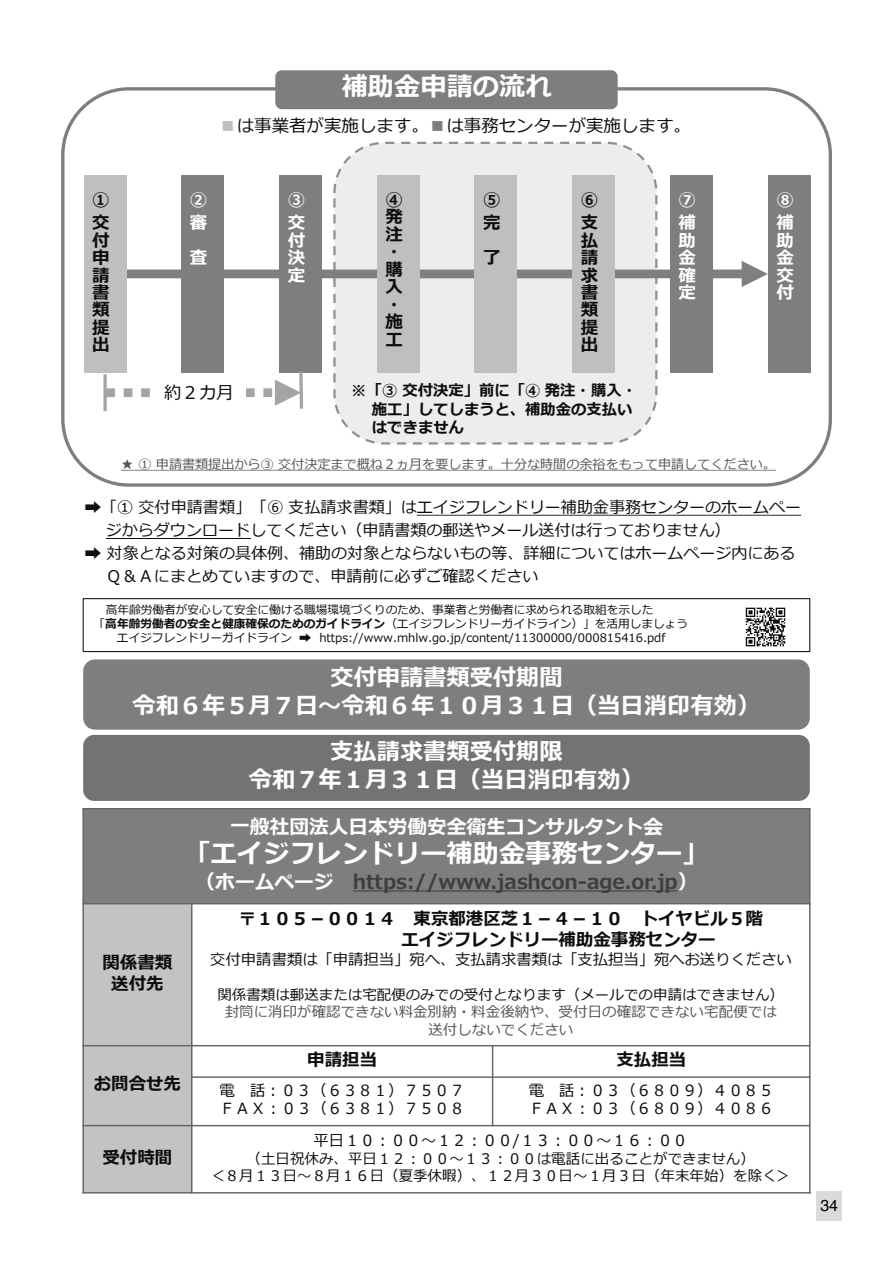
<style>
.page{position:relative;width:893px;height:1263px;background:#fff}
.page>*{position:absolute;margin:0;border:0;box-sizing:border-box;transform-origin:0 0}
.t1{font:700 26.25px "Meiryo";color:#fff}
.t2{font:700 23.25px/27.9px "Meiryo";color:#fff;text-align:center}
.t3{font:700 19.8px "Meiryo";color:#3e3e3e}
.t4{font:700 19.8px "Meiryo";color:#fff}
.t5{font:700 17.55px/23.2px "Meiryo";color:#0d0d0d}
.t6{font:700 17.4px/17.4px "Meiryo";color:#0d0d0d}
.t7{font:17.4px "Meiryo";color:#0d0d0d}
.t8{font:700 17.4px/17.4px "Meiryo";color:#fff}
.t9{font:16.05px "Meiryo";color:#0d0d0d}
.t10{font:15.9px "Helvetica";color:#000}
.t11{font:15.3px/18.3px "Meiryo";color:#0d0d0d}
.t12{font:700 15.3px/18.3px "Meiryo";color:#0d0d0d}
.t13{font:14.55px/17.4px "Meiryo";color:#0d0d0d;text-align:center}
.t14{font:14.55px/17.4px "Meiryo";color:#545454;text-align:center}
.t15{font:13.05px "Meiryo";color:#545454}
.t16{font:11.7px "Meiryo";color:#0d0d0d}
.s1{color:#bfbfbf}
.s2{color:#7e7e7e}
.s3{font-weight:700}
.s4{color:#fff}
</style>
<div class="page">
<div style="left:83px;top:735px;width:727px;height:66px;background:#737373;border-radius:11px"></div>
<div style="left:83px;top:659px;width:727px;height:71px;background:#7e7e7e;border-radius:12px"></div>
<div style="left:333px;top:142px;width:324px;height:303px;background:#ededed;border:2px dashed #909090;border-radius:50px"></div>
<div style="left:61px;top:87px;width:771px;height:400px;border:3px solid #7e7e7e;border-radius:66px"></div>
<svg style="left:126px;top:261px;width:642px;height:26px"></svg>
<div style="left:84px;top:175px;width:42px;height:198px;background:#bfbfbf"></div>
<div style="left:182px;top:175px;width:42px;height:198px;background:#7e7e7e"></div>
<div style="left:279px;top:175px;width:43px;height:198px;background:#7e7e7e"></div>
<div style="left:377px;top:175px;width:42px;height:198px;background:#bfbfbf"></div>
<div style="left:475px;top:175px;width:42px;height:198px;background:#bfbfbf"></div>
<div style="left:572px;top:175px;width:43px;height:198px;background:#bfbfbf"></div>
<div style="left:670px;top:175px;width:42px;height:198px;background:#7e7e7e"></div>
<div style="left:768px;top:175px;width:42px;height:198px;background:#7e7e7e"></div>
<svg style="left:121px;top:470px;width:655px;height:1px"></svg>
<svg style="left:417px;top:515px;width:384px;height:1px"></svg>
<hr style="left:106px;top:538px;width:144px;height:1px;background:#0d0d0d">
<div style="left:83px;top:809px;width:727px;height:95px;background:#7e7e7e"></div>
<div style="left:83px;top:904px;width:109px;height:142px;background:#c3c3c3"></div>
<div style="left:83px;top:1046px;width:109px;height:79px;background:#c3c3c3"></div>
<div style="left:83px;top:1125px;width:109px;height:68px;background:#c3c3c3"></div>
<hr style="left:191px;top:903px;width:1px;height:290px;background:#656565">
<hr style="left:492px;top:1045px;width:1px;height:81px;background:#656565">
<hr style="left:82px;top:903px;width:728px;height:1px;background:#656565">
<hr style="left:82px;top:1045px;width:728px;height:1px;background:#656565">
<hr style="left:191px;top:1076px;width:619px;height:2px;background:#656565">
<hr style="left:82px;top:1125px;width:728px;height:1px;background:#656565">
<hr style="left:82px;top:808px;width:2px;height:385px;background:#656565">
<hr style="left:809px;top:808px;width:1px;height:385px;background:#656565">
<hr style="left:82px;top:808px;width:728px;height:1px;background:#656565">
<hr style="left:82px;top:1192px;width:728px;height:1px;background:#656565">
<svg style="left:353px;top:890px;width:325px;height:1px"></svg>
<svg style="left:103px;top:374px;width:3px;height:37px"></svg>
<svg style="left:106px;top:368px;width:198px;height:44px"></svg>
<div style="left:154px;top:379px;width:91px;height:31px;background:#fff"></div>
<div style="left:275px;top:70px;width:343px;height:39px;background:#7e7e7e;border-radius:6px"></div>
<div style="left:83px;top:598px;width:727px;height:54px;border:1px solid #0d0d0d"></div>
<img style="left:742px;top:607px;width:47px;height:44px">
<div style="left:816px;top:1191px;width:26px;height:29px;background:#dbdbdb"></div>
<h1 class="t1" style="left:342px;top:68px;width:211px">補助金申請の流れ</h1>
<h3 class="t7" style="left:219px;top:114px;width:473px"><span class="s1">■</span>は事業者が実施します。<span class="s2">■</span>は事務センターが実施します。</h3>
<h3 class="t6" style="left:92px;top:189px;width:19px;line-height:23.2px">①交</h3>
<h3 class="t6" style="left:92px;top:232px;width:19px;text-align:justify">付申請書類提出</h3>
<h3 class="t8" style="left:190px;top:189px;width:19px;line-height:23.2px">②審</h3>
<h3 class="t8" style="left:190px;top:250px;width:19px">査</h3>
<h3 class="t8" style="left:288px;top:189px;width:19px;line-height:23.2px">③交</h3>
<h3 class="t8" style="left:288px;top:232px;width:19px;text-align:justify">付決定</h3>
<h3 class="t6" style="left:385px;top:192px;width:19px;text-align:justify">④発注・購入・施工</h3>
<h3 class="t5" style="left:483px;top:189px;width:19px">⑤完</h3>
<h3 class="t5" style="left:483px;top:247px;width:19px">了</h3>
<h3 class="t6" style="left:581px;top:189px;width:19px;line-height:23.2px">⑥支</h3>
<h3 class="t6" style="left:581px;top:232px;width:19px;text-align:justify">払請求書類提出</h3>
<h3 class="t8" style="left:679px;top:189px;width:19px;line-height:23.2px">⑦補</h3>
<h3 class="t8" style="left:679px;top:232px;width:19px;text-align:justify">助金確定</h3>
<h3 class="t8" style="left:776px;top:189px;width:19px;line-height:23.2px">⑧補</h3>
<h3 class="t8" style="left:776px;top:232px;width:19px;text-align:justify">助金交付</h3>
<h3 class="t12" style="left:372px;top:382px;width:267px;text-indent:-21px">※「③ 交付決定」前に「④ 発注・購入・施工」してしまうと、補助金の支払いはできません</h3>
<p class="t15" style="left:121px;top:455px;width:656px">★ ① 申請書類提出から③ 交付決定まで概ね２ヵ月を要します。十分な時間の余裕をもって申請してください。</p>
<h3 class="t9" style="left:85px;top:496px;width:717px">➡「① 交付申請書類」「⑥ 支払請求書類」はエイジフレンドリー補助金事務センターのホームペー</h3>
<h3 class="t9" style="left:106px;top:519px;width:626px">ジからダウンロードしてください（申請書類の郵送やメール送付は行っておりません）</h3>
<h3 class="t9" style="left:85px;top:542px;width:712px">➡ 対象となる対策の具体例、補助の対象とならないもの等、詳細についてはホームページ内にある</h3>
<h3 class="t9" style="left:106px;top:565px;width:434px">Ｑ＆Ａにまとめていますので、申請前に必ずご確認ください</h3>
<h3 class="t7" style="left:164px;top:380px;width:71px">約２カ月</h3>
<p class="t16" style="left:106px;top:602px;width:549px">高年齢労働者が安心して安全に働ける職場環境づくりのため、事業者と労働者に求められる取組を示した</p>
<p class="t16" style="left:94px;top:616px;width:596px">「<span class="s3">高年齢労働者の安全と健康確保のためのガイドライン</span>（エイジフレンドリーガイドライン）」を活用しましょう</p>
<p class="t16" style="left:117px;top:629px;width:550px">エイジフレンドリーガイドライン ➡ https://www.mhlw.go.jp/content/11300000/000815416.pdf</p>
<h2 class="t2" style="left:132px;top:665px;width:629px">交付申請書類受付期間<br>令和６年５月７日～令和６年１０月３１日（当日消印有効）</h2>
<h2 class="t2" style="left:249px;top:739px;width:397px">支払請求書類受付期限<br>令和７年１月３１日（当日消印有効）</h2>
<h3 class="t5" style="left:102px;top:951px;width:71px">関係書類</h3>
<h3 class="t6" style="left:111px;top:975px;width:54px">送付先</h3>
<h3 class="t6" style="left:94px;top:1076px;width:89px">お問合せ先</h3>
<h3 class="t6" style="left:102px;top:1149px;width:71px">受付時間</h3>
<h3 class="t4" style="left:230px;top:812px;width:434px">一般社団法人日本労働安全衛生コンサルタント会</h3>
<h1 class="t1" style="left:185px;top:835px;width:526px">「エイジフレンドリー補助金事務センター」</h1>
<h3 class="t3" style="left:196px;top:867px;width:503px"><span class="s4">（ホームページ</span> https://www.jashcon-age.or.jp<span class="s4">）</span></h3>
<h3 class="t6" style="left:401px;top:909px;width:363px;line-height:21px;text-indent:-162px">〒１０５－００１４ 東京都港区芝１－４－１０ トイヤビル５階エイジフレンドリー補助金事務センター</h3>
<h3 class="t11" style="left:210px;top:951px;width:583px">交付申請書類は「申請担当」宛へ、支払請求書類は「支払担当」宛へお送りください</h3>
<p class="t13" style="left:217px;top:987px;width:568px">関係書類は郵送または宅配便のみでの受付となります（メールでの申請はできません）</p>
<p class="t14" style="left:225px;top:1004px;width:554px">封筒に消印が確認できない料金別納・料金後納や、受付日の確認できない宅配便では送付しないでください</p>
<h3 class="t6" style="left:307px;top:1052px;width:71px">申請担当</h3>
<h3 class="t6" style="left:616px;top:1052px;width:71px">支払担当</h3>
<h3 class="t11" style="left:220px;top:1082px;width:247px">電 話：０３（６３８１）７５０７<br>ＦＡＸ：０３（６３８１）７５０８</h3>
<h3 class="t11" style="left:529px;top:1082px;width:247px">電 話：０３（６８０９）４０８５<br>ＦＡＸ：０３（６８０９）４０８６</h3>
<h3 class="t11" style="left:314px;top:1132px;width:376px">平日１０：００～１２：００/１３：００～１６：００</h3>
<p class="t13" style="left:210px;top:1150px;width:583px">（土日祝休み、平日１２：００～１３：００は電話に出ることができません）<br>＜８月１３日～８月１６日（夏季休暇）、１２月３０日～１月３日（年末年始）を除く＞</p>
<h3 class="t10" style="left:820px;top:1193px;width:19px">34</h3>
</div>
